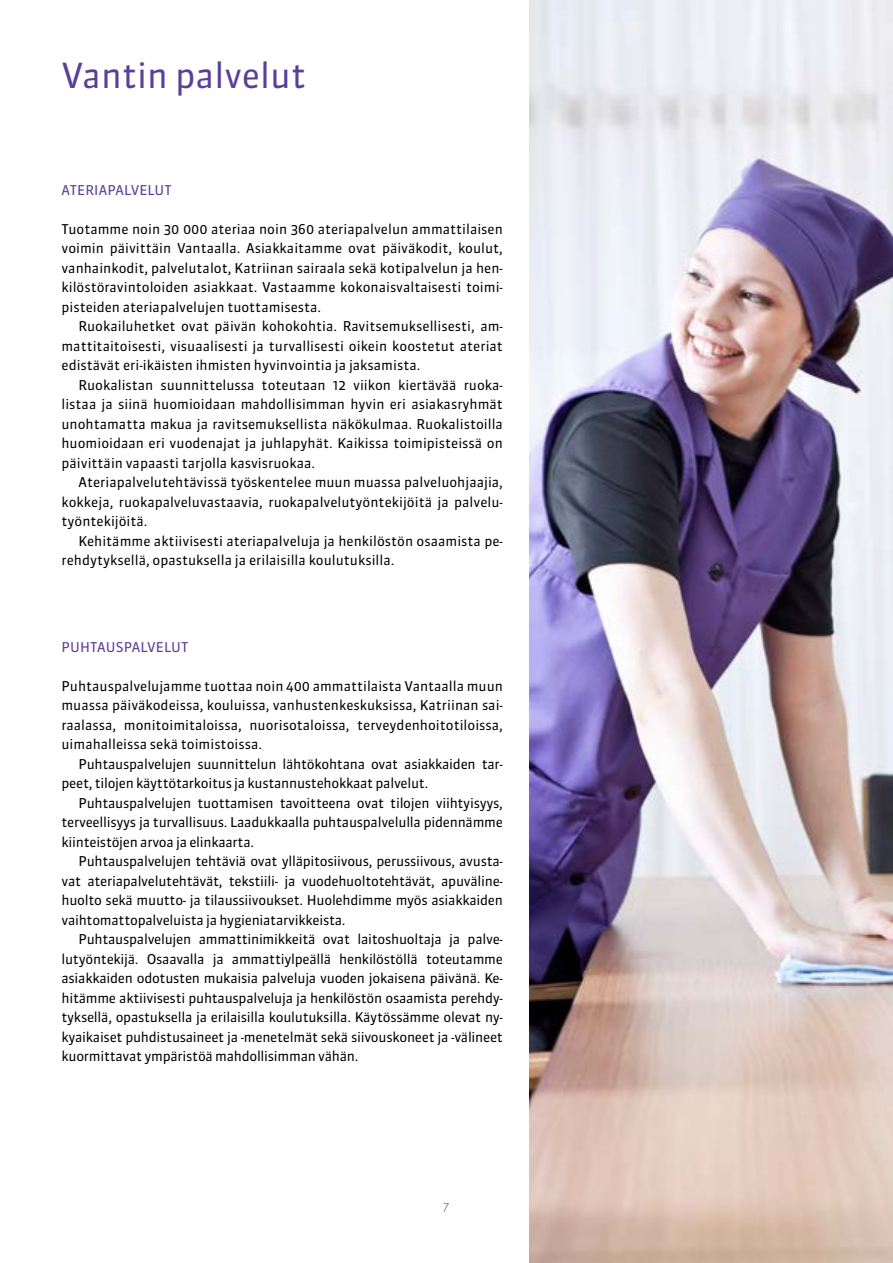
<style>
.page{position:relative;width:893px;height:1263px;background:#fff}
.page>*{position:absolute;margin:0;border:0;box-sizing:border-box;transform-origin:0 0}
.t1{font:34.5px "Sanuk OT";color:#5a3f99}
.t2{font:13.5px/19.5px "Sanuk OT";color:#000;text-align:justify}
.t3{font:13.5px/19.5px "Sanuk OT";letter-spacing:-.02em;color:#000}
.t4{font:13.5px "Sanuk OT";letter-spacing:.01em;color:#5a3f99}
.t5{font:100 12px "Sanuk OT";color:#000}
</style>
<div class="page">
<img style="left:529px;top:0;width:364px;height:1263px">
<h1 class="t1" style="left:62px;top:54px;width:246px">Vantin palvelut</h1>
<p class="t4" style="left:62px;top:181px;width:112px">ATERIAPALVELUT</p>
<p class="t2" style="left:61px;top:219px;width:443px">Tuotamme noin 30 000 ateriaa noin 360 ateriapalvelun ammattilaisen voimin päivittäin Vantaalla. Asiakkaitamme ovat päiväkodit, koulut, vanhainkodit, palvelutalot, Katriinan sairaala sekä kotipalvelun ja hen&shy;kilöstöravintoloiden asiakkaat. Vastaamme kokonaisvaltaisesti toimi&shy;pisteiden ateriapalvelujen tuottamisesta.</p>
<p class="t2" style="left:61px;top:316px;width:443px;text-indent:17px">Ruokailuhetket ovat päivän kohokohtia. Ravitsemuksellisesti, am&shy;mattitaitoisesti, visuaalisesti ja turvallisesti oikein koostetut ateriat edistävät eri-ikäisten ihmisten hyvinvointia ja jaksamista.</p>
<p class="t2" style="left:61px;top:375px;width:443px;text-indent:17px">Ruokalistan suunnittelussa toteutaan 12 viikon kiertävää ruoka&shy;listaa ja siinä huomioidaan mahdollisimman hyvin eri asiakasryhmät unohtamatta makua ja ravitsemuksellista näkökulmaa. Ruokalistoilla huomioidaan eri vuodenajat ja juhlapyhät. Kaikissa toimipisteissä on päivittäin vapaasti tarjolla kasvisruokaa.</p>
<p class="t2" style="left:61px;top:472px;width:443px;text-indent:17px">Ateriapalvelutehtävissä työskentelee muun muassa palveluohjaajia, kokkeja, ruokapalveluvastaavia, ruokapalvelutyöntekijöitä ja palvelu&shy;työntekijöitä.</p>
<p class="t2" style="left:61px;top:531px;width:443px;text-indent:17px">Kehitämme aktiivisesti ateriapalveluja ja henkilöstön osaamista pe&shy;rehdytyksellä, opastuksella ja erilaisilla koulutuksilla.</p>
<p class="t4" style="left:62px;top:638px;width:128px">PUHTAUSPALVELUT</p>
<p class="t2" style="left:61px;top:676px;width:443px">Puhtauspalvelujamme tuottaa noin 400 ammattilaista Vantaalla muun muassa päiväkodeissa, kouluissa, vanhustenkeskuksissa, Katriinan sai&shy;raalassa, monitoimitaloissa, nuorisotaloissa, terveydenhoitotiloissa, uimahalleissa sekä toimistoissa.</p>
<p class="t3" style="left:61px;top:754px;width:443px;text-indent:17px">Puhtauspalvelujen suunnittelun lähtökohtana ovat asiakkaiden tar&shy;peet, tilojen käyttötarkoitus ja kustannustehokkaat palvelut.</p>
<p class="t2" style="left:61px;top:793px;width:443px;text-indent:17px">Puhtauspalvelujen tuottamisen tavoitteena ovat tilojen viihtyisyys, terveellisyys ja turvallisuus. Laadukkaalla puhtauspalvelulla pidennämme kiinteistöjen arvoa ja elinkaarta.</p>
<p class="t2" style="left:61px;top:852px;width:443px;text-indent:17px">Puhtauspalvelujen tehtäviä ovat ylläpitosiivous, perussiivous, avusta&shy;vat ateriapalvelutehtävät, tekstiili- ja vuodehuoltotehtävät, apuväline&shy;huolto sekä muutto- ja tilaussiivoukset. Huolehdimme myös asiakkaiden vaihtomattopalveluista ja hygieniatarvikkeista.</p>
<p class="t2" style="left:61px;top:929px;width:443px;text-indent:17px">Puhtauspalvelujen ammattinimikkeitä ovat laitoshuoltaja ja palve&shy;lutyöntekijä. Osaavalla ja ammattiylpeällä henkilöstöllä toteutamme asiakkaiden odotusten mukaisia palveluja vuoden jokaisena päivänä. Ke&shy;hitämme aktiivisesti puhtauspalveluja ja henkilöstön osaamista perehdy&shy;tyksellä, opastuksella ja erilaisilla koulutuksilla. Käytössämme olevat ny&shy;kyaikaiset puhdistusaineet ja -menetelmät sekä siivouskoneet ja -välineet kuormittavat ympäristöä mahdollisimman vähän.</p>
<p class="t5" style="left:443px;top:1199px;width:8px">7</p>
</div>
